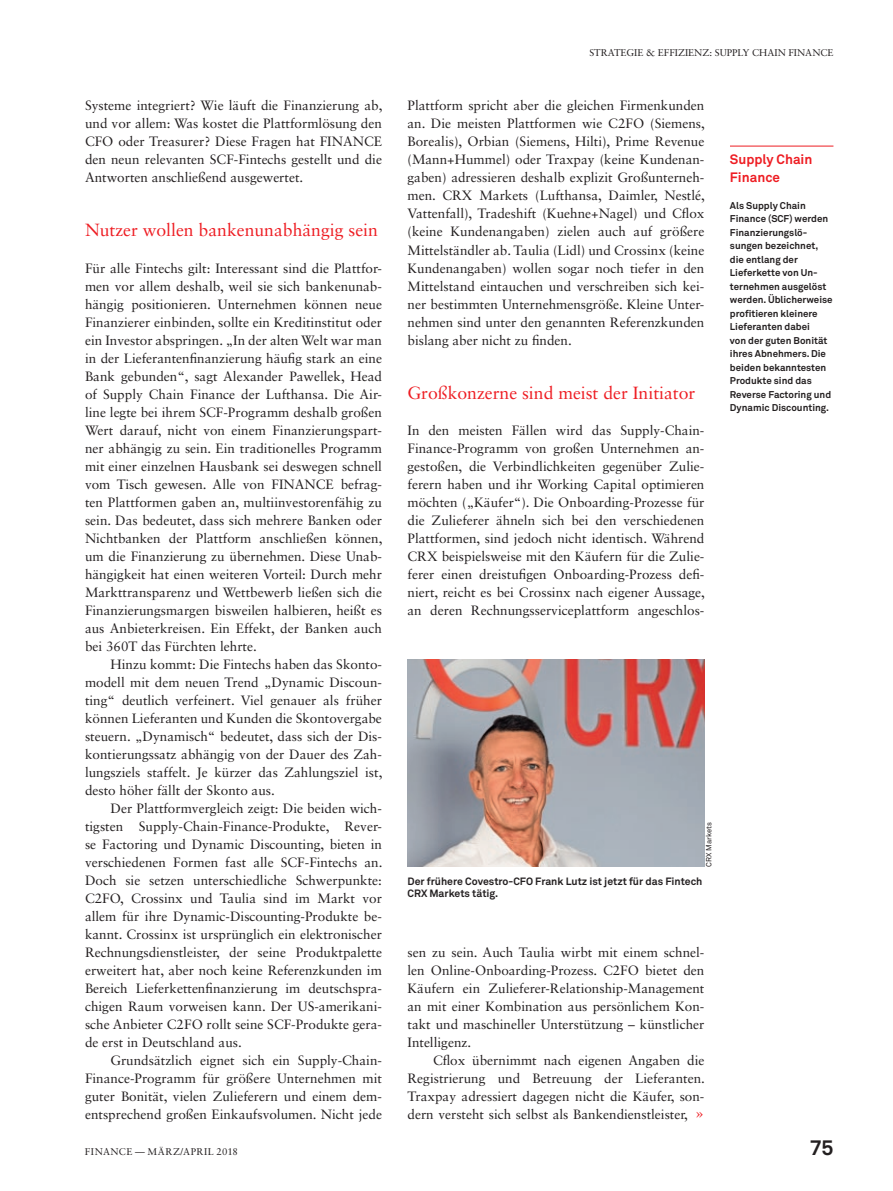
<style>
.page{position:relative;width:893px;height:1191px;background:#fff}
.page>*{position:absolute;margin:0;border:0;box-sizing:border-box;transform-origin:0 0}
.t1{font:700 21px "Akkurat Std";color:#231f20}
.Titel-ZW{font:17.7px "Sabon LT Std";color:#ee1d23}
.Pfeil{font:17.7px "Sabon LT Std";color:#ee1d23}
.Body-Text-Einzug{font:13.5px/18px "Sabon LT Std";color:#231f20;text-align:justify}
.Body-Text-ohneEinzug{font:13.5px/18px "Sabon LT Std";color:#231f20;text-align:justify}
.Marginalie-Titel{font:700 13.5px/18px "Akkurat Std";color:#ee1d23}
.Bildunter{font:700 10.5px/12px "Akkurat Std";color:#231f20}
.Marginalie-Body{font:700 9.75px/13.5px "Akkurat Std";color:#231f20}
.t2{font:9.75px "Sabon LT Std";letter-spacing:.02em;color:#231f20}
.t3{font:9.75px "Sabon LT Std";letter-spacing:.055em;color:#231f20}
.Foto-Quelle{font:7.5px "Akkurat Std";color:#231f20}
</style>
<div class="page">
<hr style="left:730px;top:146px;width:103px;height:1px;background:#ee1d23">
<img style="left:407px;top:659px;width:297px;height:207px">
<p class="Body-Text-Einzug" style="left:85px;top:97px;width:299px">Systeme integriert? Wie läuft die Finanzierung ab, und vor allem: Was kostet die Plattformlösung den CFO oder Treasurer? Diese Fragen hat FINANCE den neun relevanten SCF-Fintechs gestellt und die Antworten anschließend ausgewertet.</p>
<p class="Titel-ZW" style="left:85px;top:220px;width:294px">Nutzer wollen bankenunabhängig sein</p>
<p class="Body-Text-ohneEinzug" style="left:85px;top:259px;width:299px">Für alle Fintechs gilt: Interessant sind die Plattfor&shy;men vor allem deshalb, weil sie sich bankenunab&shy;hängig positionieren. Unternehmen können neue Finanzierer einbinden, sollte ein Kreditinstitut oder ein Investor abspringen. „In der alten Welt war man in der Lieferantenfinanzierung häufig stark an eine Bank gebunden“, sagt Alexander Pawellek, Head of Supply Chain Finance der Lufthansa. Die Air&shy;line legte bei ihrem SCF-Programm deshalb großen Wert darauf, nicht von einem Finanzierungspart&shy;ner abhängig zu sein. Ein traditionelles Programm mit einer einzelnen Hausbank sei deswegen schnell vom Tisch gewesen. Alle von FINANCE befrag&shy;ten Plattformen gaben an, multiinvestorenfähig zu sein. Das bedeutet, dass sich mehrere Banken oder Nichtbanken der Plattform anschließen können, um die Finanzierung zu übernehmen. Diese Unab&shy;hängigkeit hat einen weiteren Vorteil: Durch mehr Markttransparenz und Wettbewerb ließen sich die Finanzierungsmargen bisweilen halbieren, heißt es aus Anbieterkreisen. Ein Effekt, der Banken auch bei 360T das Fürchten lehrte.</p>
<p class="Body-Text-Einzug" style="left:85px;top:655px;width:299px;text-indent:26px">Hinzu kommt: Die Fintechs haben das Skonto&shy;modell mit dem neuen Trend „Dynamic Discoun&shy;ting“ deutlich verfeinert. Viel genauer als früher können Lieferanten und Kunden die Skontovergabe steuern. „Dynamisch“ bedeutet, dass sich der Dis&shy;kontierungssatz abhängig von der Dauer des Zah&shy;lungsziels staffelt. Je kürzer das Zahlungsziel ist, desto höher fällt der Skonto aus.</p>
<p class="Body-Text-Einzug" style="left:85px;top:799px;width:299px;text-indent:26px">Der Plattformvergleich zeigt: Die beiden wich&shy;tigsten Supply-Chain-Finance-Produkte, Rever&shy;se Factoring und Dynamic Discounting, bieten in verschiedenen Formen fast alle SCF-Fintechs an.<br>Doch sie setzen unterschiedliche Schwerpunkte:<br>C2FO, Crossinx und Taulia sind im Markt vor allem für ihre Dynamic-Discounting-Produkte be&shy;kannt. Crossinx ist ursprünglich ein elektronischer Rechnungsdienstleister, der seine Produktpalette erweitert hat, aber noch keine Referenzkunden im Bereich Lieferkettenfinanzierung im deutschspra&shy;chigen Raum vorweisen kann. Der US-amerikani&shy;sche Anbieter C2FO rollt seine SCF-Produkte gera&shy;de erst in Deutschland aus.</p>
<p class="Body-Text-Einzug" style="left:85px;top:1051px;width:298px;text-indent:26px">Grundsätzlich eignet sich ein Supply-Chain-Finance-Programm für größere Unternehmen mit guter Bonität, vielen Zulieferern und einem dem&shy;entsprechend großen Einkaufsvolumen. Nicht jede</p>
<p class="t2" style="left:589px;top:47px;width:12px">Strategie</p>
<p class="t2" style="left:646px;top:47px;width:81px">&amp; Effizienz: Supply</p>
<p class="t2" style="left:752px;top:47px;width:15px">Chain</p>
<p class="t2" style="left:788px;top:47px;width:13px">Finance</p>
<p class="Body-Text-Einzug" style="left:407px;top:97px;width:299px">Plattform spricht aber die gleichen Firmenkunden an. Die meisten Plattformen wie C2FO (Siemens, Borealis), Orbian (Siemens, Hilti), Prime Revenue (Mann+Hummel) oder Traxpay (keine Kundenan&shy;gaben) adressieren deshalb explizit Großunterneh&shy;men. CRX Markets (Lufthansa, Daimler, Nestlé, Vattenfall), Tradeshift (Kuehne+Nagel) und Cflox (keine Kundenangaben) zielen auch auf größere Mittelständler ab. Taulia (Lidl) und Crossinx (keine Kundenangaben) wollen sogar noch tiefer in den Mittelstand eintauchen und verschreiben sich kei&shy;ner bestimmten Unternehmensgröße. Kleine Unter&shy;nehmen sind unter den genannten Referenzkunden bislang aber nicht zu finden.</p>
<p class="Titel-ZW" style="left:407px;top:382px;width:289px">Großkonzerne sind meist der Initiator</p>
<p class="Body-Text-ohneEinzug" style="left:407px;top:421px;width:299px">In den meisten Fällen wird das Supply-Chain-Finance-Programm von großen Unternehmen an&shy;gestoßen, die Verbindlichkeiten gegenüber Zulie&shy;ferern haben und ihr Working Capital optimieren möchten („Käufer“). Die Onboarding-Prozesse für die Zulieferer ähneln sich bei den verschiedenen Plattformen, sind jedoch nicht identisch. Während CRX beispielsweise mit den Käufern für die Zulie&shy;ferer einen dreistufigen Onboarding-Prozess defi&shy;niert, reicht es bei Crossinx nach eigener Aussage, an deren Rechnungsserviceplattform angeschlos-</p>
<p class="Marginalie-Titel" style="left:730px;top:151px;width:84px">Supply Chain<br>Finance</p>
<p class="Marginalie-Body" style="left:730px;top:198px;width:104px">Als Supply Chain<br>Finance (SCF) werden<br>Finanzierungslö&shy;sungen bezeichnet, die entlang der<br>Lieferkette von Un&shy;ternehmen ausgelöst werden. Üblicherweise profitieren kleinere<br>Lieferanten dabei<br>von der guten Bonität ihres Abnehmers. Die beiden bekanntesten<br>Produkte sind das<br>Reverse Factoring und<br>Dynamic Discounting.</p>
<p class="Foto-Quelle" style="left:704px;top:866px;width:46px;rotate:-90deg">CRX Markets</p>
<p class="Bildunter" style="left:407px;top:875px;width:296px">Der frühere Covestro-CFO Frank Lutz ist jetzt für das Fintech<br>CRX Markets tätig.</p>
<p class="Body-Text-ohneEinzug" style="left:407px;top:943px;width:298px">sen zu sein. Auch Taulia wirbt mit einem schnel&shy;len Online-Onboarding-Prozess. C2FO bietet den Käufern ein Zulieferer-Relationship-Management an mit einer Kombination aus persönlichem Kon&shy;takt und maschineller Unterstützung – künstlicher Intelligenz.</p>
<p class="Body-Text-Einzug" style="left:407px;top:1051px;width:299px;text-indent:26px">Cflox übernimmt nach eigenen Angaben die Registrierung und Betreuung der Lieferanten.<br>Traxpay adressiert dagegen nicht die Käufer, son&shy;dern versteht sich selbst als Bankendienstleister,</p>
<p class="Pfeil" style="left:695px;top:1102px;width:11px">»</p>
<p class="t3" style="left:85px;top:1145px;width:113px">FINANCE — März/April</p>
<p class="t2" style="left:216px;top:1145px;width:23px">2018</p>
<h1 class="t1" style="left:810px;top:1134px;width:25px">75</h1>
</div>
